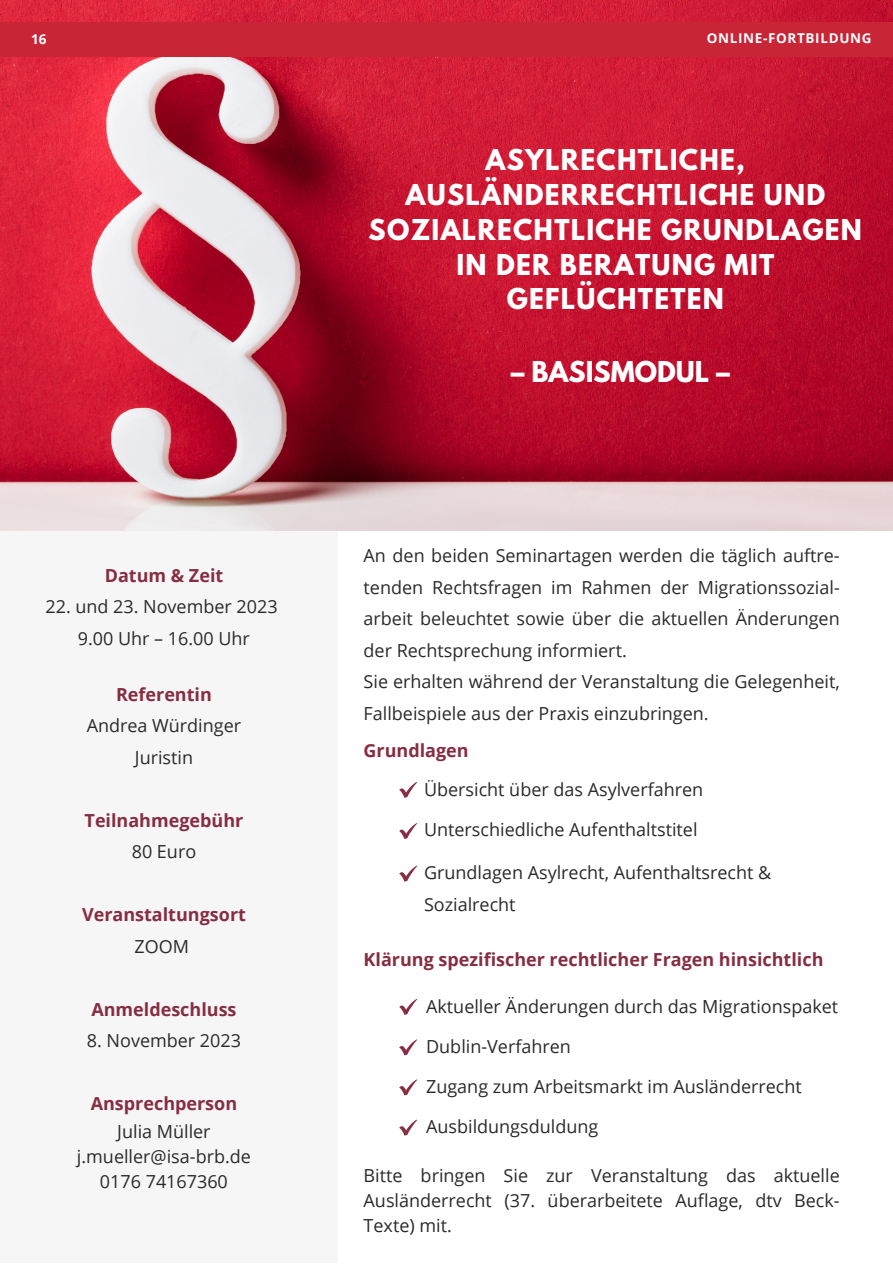
<style>
.page{position:relative;width:893px;height:1264px;background:#fff}
.page>*{position:absolute;margin:0;border:0;box-sizing:border-box;transform-origin:0 0}
.t1{font:700 25.5px/34.8px "League Spartan";letter-spacing:.05em;color:#fff;text-align:center}
.t2{font:700 25.5px "League Spartan";color:#fff}
.t3{font:18px/31.5px "Open Sans";color:#2a2a2a}
.t4{font:700 18px "Open Sans";color:#862d43}
.t5{font:700 13.5px "Open Sans";letter-spacing:.05em;color:#fff}
</style>
<div class="page">
<img style="left:0;top:0;width:892px;height:530px">
<div style="left:0;top:22px;width:892px;height:34px;background:#c82537"></div>
<div style="left:0;top:530px;width:338px;height:732px;background:#f6f6f6"></div>
<svg style="left:399px;top:781px;width:18px;height:16px"></svg>
<svg style="left:399px;top:823px;width:18px;height:15px"></svg>
<svg style="left:399px;top:865px;width:18px;height:16px"></svg>
<svg style="left:399px;top:1119px;width:18px;height:16px"></svg>
<svg style="left:399px;top:1079px;width:18px;height:16px"></svg>
<svg style="left:399px;top:1039px;width:18px;height:16px"></svg>
<svg style="left:399px;top:999px;width:18px;height:15px"></svg>
<p class="t5" style="left:31px;top:29px;width:17px">16</p>
<p class="t5" style="left:706px;top:29px;width:166px">ONLINE-FORTBILDUNG</p>
<p class="t1" style="left:368px;top:146px;width:495px">ASYLRECHTLICHE,<br>AUSLÄNDERRECHTLICHE UND<br>SOZIALRECHTLICHE GRUNDLAGEN<br>IN DER BERATUNG MIT<br>GEFLÜCHTETEN</p>
<p class="t4" style="left:105px;top:562px;width:120px">Datum &amp; Zeit</p>
<p class="t3" style="left:45px;top:590px;width:234px">22. und 23. November 2023</p>
<p class="t3" style="left:78px;top:622px;width:173px">9.00 Uhr – 16.00 Uhr</p>
<p class="t4" style="left:116px;top:681px;width:97px">Referentin</p>
<p class="t3" style="left:87px;top:709px;width:156px">Andrea Würdinger</p>
<p class="t3" style="left:135px;top:741px;width:60px">Juristin</p>
<p class="t4" style="left:85px;top:807px;width:160px">Teilnahmegebühr</p>
<p class="t3" style="left:132px;top:835px;width:66px">80 Euro</p>
<p class="t4" style="left:82px;top:902px;width:165px">Veranstaltungsort</p>
<p class="t3" style="left:134px;top:930px;width:56px">ZOOM</p>
<p class="t4" style="left:91px;top:996px;width:147px">Anmeldeschluss</p>
<p class="t3" style="left:87px;top:1024px;width:156px">8. November 2023</p>
<p class="t4" style="left:91px;top:1091px;width:148px">Ansprechperson</p>
<p class="t3" style="left:117px;top:1115px;width:95px">Julia Müller</p>
<p class="t3" style="left:77px;top:1140px;width:175px">j.mueller@isa-brb.de</p>
<p class="t3" style="left:100px;top:1165px;width:129px">0176 74167360</p>
<p class="t2" style="left:511px;top:359px;width:220px">– BASISMODUL –</p>
<p class="t3" style="left:363px;top:539px;width:477px;text-align:justify">An den beiden Seminartagen werden die täglich auftre&shy;tenden Rechtsfragen im Rahmen der Migrationssozial&shy;arbeit beleuchtet sowie über die aktuellen Änderungen der Rechtsprechung informiert.</p>
<p class="t3" style="left:363px;top:665px;width:477px">Sie erhalten während der Veranstaltung die Gelegenheit,<br>Fallbeispiele aus der Praxis einzubringen.</p>
<p class="t4" style="left:363px;top:737px;width:107px">Grundlagen</p>
<p class="t3" style="left:424px;top:773px;width:281px">Übersicht über das Asylverfahren</p>
<p class="t3" style="left:424px;top:813px;width:275px">Unterschiedliche Aufenthaltstitel</p>
<p class="t3" style="left:424px;top:855px;width:349px;line-height:32.2px">Grundlagen Asylrecht, Aufenthaltsrecht &amp;<br>Sozialrecht</p>
<p class="t4" style="left:363px;top:947px;width:461px">Klärung spezifischer rechtlicher Fragen hinsichtlich</p>
<p class="t3" style="left:426px;top:990px;width:413px">Aktueller Änderungen durch das Migrationspaket</p>
<p class="t3" style="left:426px;top:1030px;width:146px">Dublin-Verfahren</p>
<p class="t3" style="left:426px;top:1070px;width:377px">Zugang zum Arbeitsmarkt im Ausländerrecht</p>
<p class="t3" style="left:426px;top:1110px;width:173px">Ausbildungsduldung</p>
<p class="t3" style="left:363px;top:1162px;width:477px;line-height:24.8px;text-align:justify">Bitte bringen Sie zur Veranstaltung das aktuelle Ausländerrecht (37. überarbeitete Auflage, dtv Beck-Texte) mit.</p>
</div>
